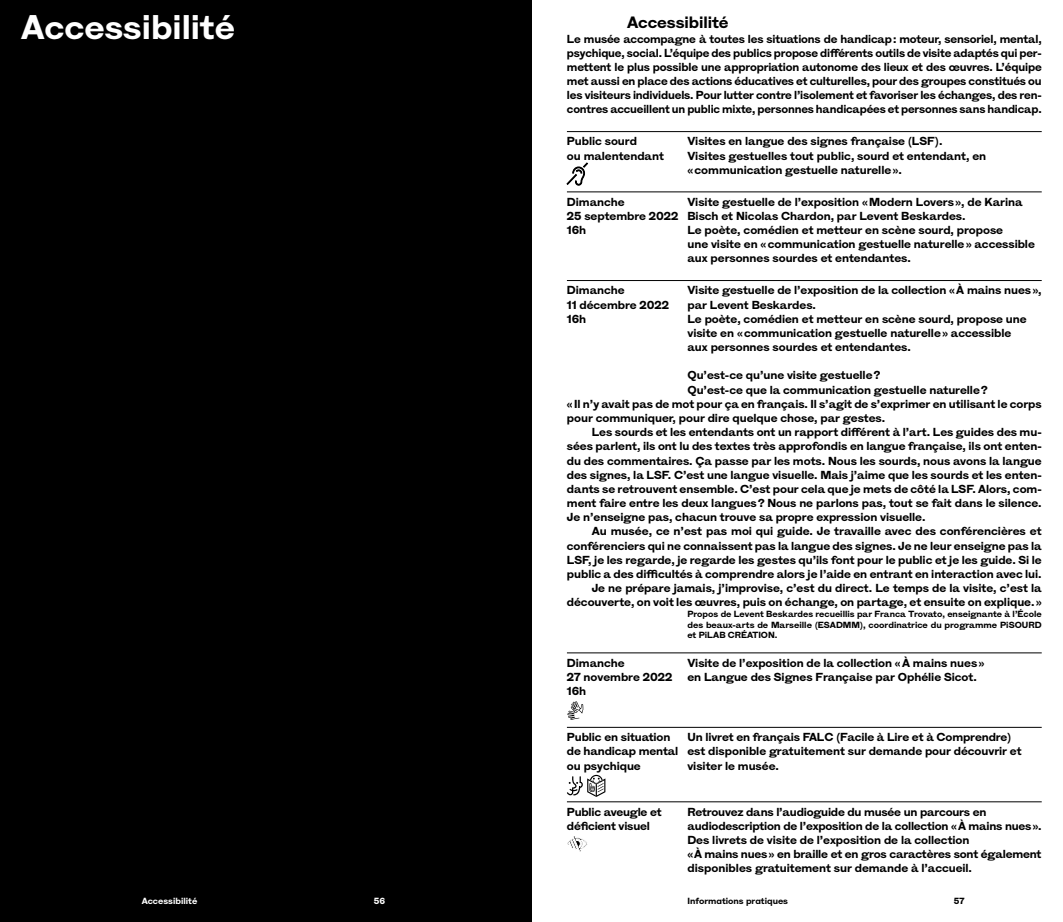
<style>
.page{position:relative;width:1063px;height:922px;background:#fff}
.page>*{position:absolute;margin:0;border:0;box-sizing:border-box;transform-origin:0 0}
.t1{font:700 31.25px "Times Gothic Display";color:#fff}
.t2{font:700 15px "Times Gothic Display";letter-spacing:-.005em;color:#000}
.t3{font:700 10.62px/14.1px "Times Gothic Display";letter-spacing:-.005em;color:#000}
.t4{font:700 8.12px/10.6px "Times Gothic Display";color:#000;text-align:justify}
.t5{font:700 8.12px "Times Gothic Display";color:#fff}
</style>
<div class="page">
<div style="left:0;top:0;width:531px;height:921px;background:#000"></div>
<hr style="left:567px;top:131px;width:475px;height:1px;background:#000">
<hr style="left:567px;top:191px;width:475px;height:1px;background:#000">
<hr style="left:567px;top:280px;width:475px;height:1px;background:#000">
<hr style="left:567px;top:652px;width:475px;height:1px;background:#000">
<hr style="left:567px;top:726px;width:475px;height:1px;background:#000">
<hr style="left:567px;top:801px;width:475px;height:1px;background:#000">
<svg style="left:567px;top:163px;width:21px;height:22px"></svg>
<svg style="left:567px;top:774px;width:38px;height:23px"></svg>
<svg style="left:567px;top:836px;width:21px;height:15px"></svg>
<svg style="left:567px;top:701px;width:16px;height:18px"></svg>
<h1 class="t1" style="left:21px;top:10px;width:215px">Accessibilité</h1>
<h2 class="t2" style="left:627px;top:14px;width:103px">Accessibilité</h2>
<p class="t3" style="left:567px;top:32px;width:476px;text-align:justify">Le musée accompagne à toutes les situations de handicap : moteur, sensoriel, mental, psychique, social. L’équipe des publics propose différents outils de visite adaptés qui per&shy;mettent le plus possible une appropriation autonome des lieux et des œuvres. L’équipe met aussi en place des actions éducatives et culturelles, pour des groupes constitués ou les visiteurs individuels. Pour lutter contre l’isolement et favoriser les échanges, des ren&shy;contres accueillent un public mixte, personnes handicapées et personnes sans handicap.</p>
<p class="t3" style="left:567px;top:135px;width:72px">Public sourd</p>
<p class="t3" style="left:687px;top:135px;width:257px">Visites en langue des signes française (LSF).</p>
<p class="t3" style="left:567px;top:149px;width:99px">ou malentendant</p>
<p class="t3" style="left:687px;top:149px;width:300px">Visites gestuelles tout public, sourd et entendant, en « communication gestuelle naturelle ».</p>
<p class="t3" style="left:567px;top:195px;width:59px">Dimanche</p>
<p class="t3" style="left:567px;top:195px;width:457px;text-indent:120px">Visite gestuelle de l’exposition « Modern Lovers », de Karina<br>25 septembre 2022 Bisch et Nicolas Chardon, par Levent Beskardes.<br>16h</p>
<p class="t3" style="left:687px;top:223px;width:349px">Le poète, comédien et metteur en scène sourd, propose<br>une visite en « communication gestuelle naturelle » accessible aux personnes sourdes et entendantes.</p>
<p class="t3" style="left:567px;top:283px;width:59px">Dimanche</p>
<p class="t3" style="left:687px;top:283px;width:356px">Visite gestuelle de l’exposition de la collection « À mains nues »,</p>
<p class="t3" style="left:567px;top:298px;width:104px">11 décembre 2022</p>
<p class="t3" style="left:687px;top:298px;width:130px">par Levent Beskardes.</p>
<p class="t3" style="left:567px;top:312px;width:21px">16h</p>
<p class="t3" style="left:687px;top:312px;width:341px">Le poète, comédien et metteur en scène sourd, propose une visite en « communication gestuelle naturelle » accessible aux personnes sourdes et entendantes.</p>
<p class="t3" style="left:687px;top:368px;width:194px">Qu’est-ce qu’une visite gestuelle ?</p>
<p class="t3" style="left:687px;top:383px;width:302px">Qu’est-ce que la communication gestuelle naturelle ?</p>
<p class="t3" style="left:567px;top:397px;width:476px">« Il n’y avait pas de mot pour ça en français. Il s’agit de s’exprimer en utilisant le corps</p>
<p class="t3" style="left:567px;top:411px;width:320px">pour communiquer, pour dire quelque chose, par gestes.</p>
<p class="t3" style="left:592px;top:425px;width:452px">Les sourds et les entendants ont un rapport différent à l’art. Les guides des mu-</p>
<p class="t3" style="left:567px;top:439px;width:476px">sées parlent, ils ont lu des textes très approfondis en langue française, ils ont enten-</p>
<p class="t3" style="left:567px;top:453px;width:476px">du des commentaires. Ça passe par les mots. Nous les sourds, nous avons la langue</p>
<p class="t3" style="left:567px;top:468px;width:476px">des signes, la LSF. C’est une langue visuelle. Mais j’aime que les sourds et les enten-</p>
<p class="t3" style="left:567px;top:482px;width:476px">dants se retrouvent ensemble. C’est pour cela que je mets de côté la LSF. Alors, com-</p>
<p class="t3" style="left:567px;top:496px;width:476px">ment faire entre les deux langues ? Nous ne parlons pas, tout se fait dans le silence.</p>
<p class="t3" style="left:567px;top:510px;width:360px">Je n’enseigne pas, chacun trouve sa propre expression visuelle.</p>
<p class="t3" style="left:592px;top:524px;width:452px">Au musée, ce n’est pas moi qui guide. Je travaille avec des conférencières et</p>
<p class="t3" style="left:567px;top:538px;width:476px">conférenciers qui ne connaissent pas la langue des signes. Je ne leur enseigne pas la</p>
<p class="t3" style="left:567px;top:553px;width:476px">LSF, je les regarde, je regarde les gestes qu’ils font pour le public et je les guide. Si le</p>
<p class="t3" style="left:567px;top:567px;width:476px">public a des difficultés à comprendre alors je l’aide en entrant en interaction avec lui.</p>
<p class="t3" style="left:592px;top:581px;width:451px">Je ne prépare jamais, j’improvise, c’est du direct. Le temps de la visite, c’est la</p>
<p class="t3" style="left:567px;top:595px;width:476px">découverte, on voit les œuvres, puis on échange, on partage, et ensuite on explique. »</p>
<p class="t4" style="left:687px;top:608px;width:356px">Propos de Levent Beskardes recueillis par Franca Trovato, enseignante à l’École des beaux-arts de Marseille (ESADMM), coordinatrice du programme PiSOURD et PiLAB CRÉATION.</p>
<p class="t3" style="left:567px;top:655px;width:59px">Dimanche</p>
<p class="t3" style="left:687px;top:655px;width:299px">Visite de l’exposition de la collection « À mains nues »</p>
<p class="t3" style="left:567px;top:670px;width:107px">27 novembre 2022</p>
<p class="t3" style="left:687px;top:670px;width:291px">en Langue des Signes Française par Ophélie Sicot.</p>
<p class="t3" style="left:567px;top:684px;width:21px">16h</p>
<p class="t3" style="left:567px;top:730px;width:105px">Public en situation</p>
<p class="t3" style="left:567px;top:730px;width:456px;text-indent:120px">Un livret en français FALC (Facile à Lire et à Comprendre) de handicap mental est disponible gratuitement sur demande pour découvrir et ou psychique</p>
<p class="t3" style="left:687px;top:758px;width:93px">visiter le musée.</p>
<p class="t3" style="left:567px;top:804px;width:96px">Public aveugle et</p>
<p class="t3" style="left:687px;top:804px;width:301px">Retrouvez dans l’audioguide du musée un parcours en</p>
<p class="t3" style="left:567px;top:818px;width:85px">déficient visuel</p>
<p class="t3" style="left:687px;top:818px;width:356px">audiodescription de l’exposition de la collection « À mains nues ».<br>Des livrets de visite de l’exposition de la collection<br>« À mains nues » en braille et en gros caractères sont également disponibles gratuitement sur demande à l’accueil.</p>
<p class="t5" style="left:142px;top:896px;width:57px">Accessibilité</p>
<p class="t5" style="left:374px;top:896px;width:13px">56</p>
<p class="t4" style="left:954px;top:895px;width:12px">57</p>
<p class="t4" style="left:687px;top:895px;width:102px">Informations pratiques</p>
</div>
